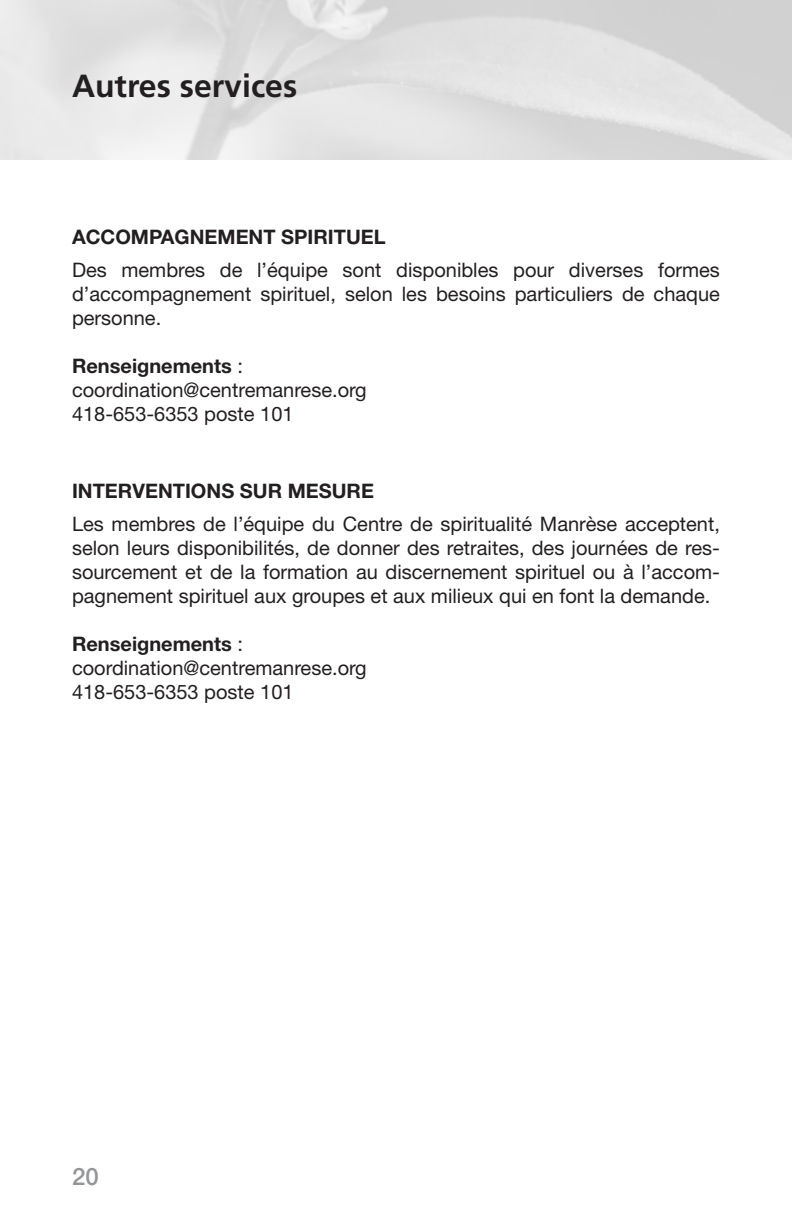
<style>
.page{position:relative;width:792px;height:1224px;background:#fff}
.page>*{position:absolute;margin:0;border:0;box-sizing:border-box;transform-origin:0 0}
.t1{font:700 32px "Frutiger";color:#231f20}
.t2{font:500 24px "Helvetica Neue";color:#939598}
.t3{font:20px/24px "Helvetica Neue";color:#231f20;text-align:justify}
.t4{font:700 20px "Helvetica Neue";color:#231f20}
.s1{font-weight:400}
</style>
<div class="page">
<p class="t1" style="left:72px;top:67px;width:227px">Autres services</p>
<p class="t4" style="left:72px;top:225px;width:315px">ACCOMPAGNEMENT SPIRITUEL</p>
<p class="t3" style="left:72px;top:258px;width:649px">Des membres de l’équipe sont disponibles pour diverses formes d’accompagnement spirituel, selon les besoins particuliers de chaque personne.</p>
<p class="t4" style="left:72px;top:354px;width:173px">Renseignements <span class="s1">:</span></p>
<p class="t3" style="left:72px;top:378px;width:296px">coordination@centremanrese.org</p>
<p class="t3" style="left:72px;top:402px;width:223px">418-653-6353 poste 101</p>
<p class="t4" style="left:72px;top:479px;width:303px">INTERVENTIONS SUR MESURE</p>
<p class="t3" style="left:72px;top:512px;width:650px">Les membres de l’équipe du Centre de spiritualité Manrèse acceptent, selon leurs disponibilités, de donner des retraites, des journées de res&shy;sourcement et de la formation au discernement spirituel ou à l’accom&shy;pagnement spirituel aux groupes et aux milieux qui en font la demande.</p>
<p class="t4" style="left:72px;top:632px;width:173px">Renseignements <span class="s1">:</span></p>
<p class="t3" style="left:72px;top:656px;width:296px">coordination@centremanrese.org</p>
<p class="t3" style="left:72px;top:680px;width:223px">418-653-6353 poste 101</p>
<p class="t2" style="left:72px;top:1162px;width:28px">20</p>
</div>
